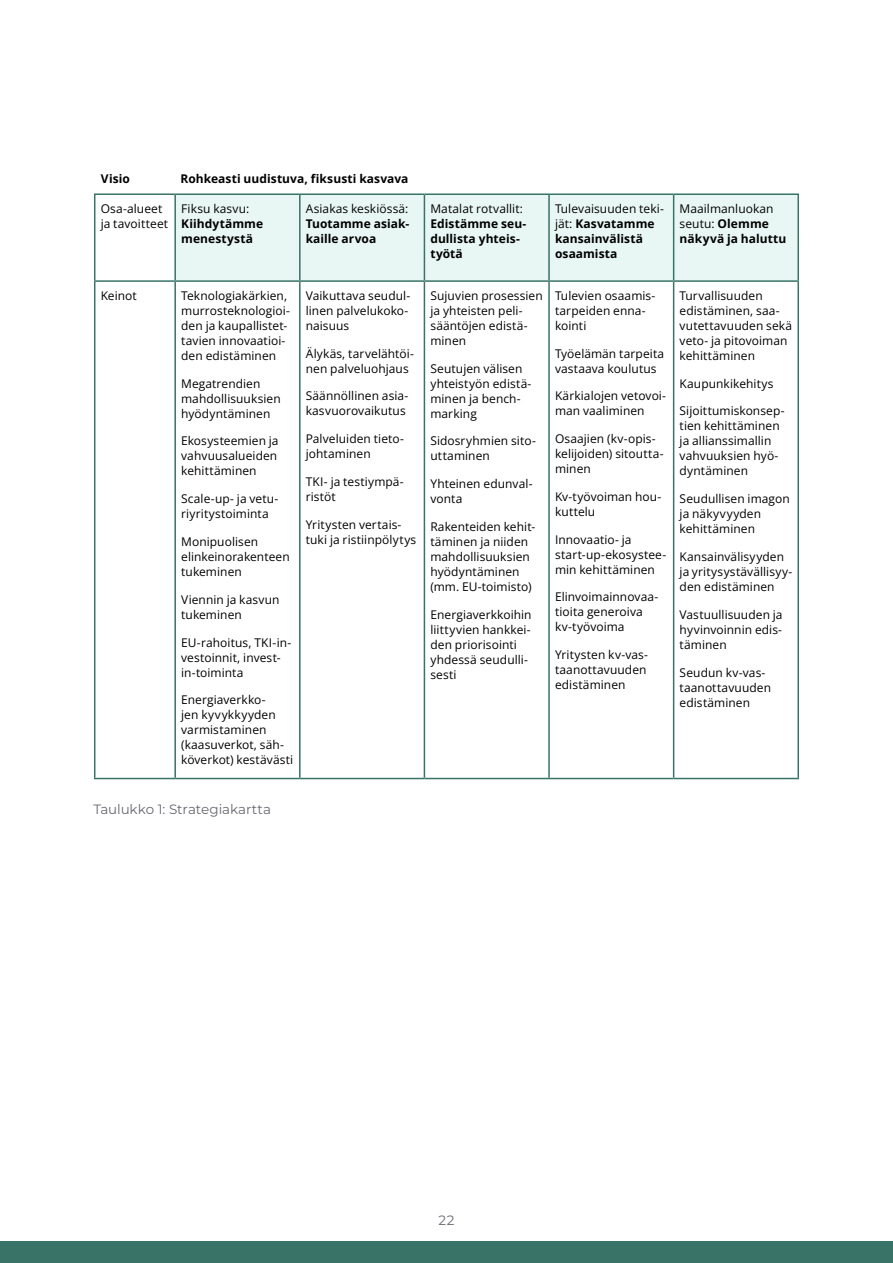
<style>
.page{position:relative;width:893px;height:1263px;background:#fff}
.page>*{position:absolute;margin:0;border:0;box-sizing:border-box;transform-origin:0 0}
.Kuvateksti_P{font:13.5px "Montserrat";letter-spacing:-.01em;color:#686872}
.Taulukko_P{font:12px/15px "Open Sans";letter-spacing:.005em;color:#000}
.Taulukko_P-2{font:700 12px/15px "Open Sans";letter-spacing:.005em;color:#000}
.s1{font-weight:400}
</style>
<div class="page">
<div style="left:176px;top:195px;width:621px;height:85px;background:#e8f7f3"></div>
<hr style="left:94px;top:193px;width:81px;height:2px;background:#397368">
<hr style="left:94px;top:195px;width:1px;height:85px;background:#397368">
<hr style="left:175px;top:193px;width:125px;height:2px;background:#397368">
<hr style="left:174px;top:195px;width:2px;height:85px;background:#397368">
<hr style="left:300px;top:193px;width:124px;height:2px;background:#397368">
<hr style="left:299px;top:195px;width:2px;height:85px;background:#397368">
<hr style="left:424px;top:193px;width:125px;height:2px;background:#397368">
<hr style="left:424px;top:195px;width:1px;height:85px;background:#397368">
<hr style="left:549px;top:193px;width:125px;height:2px;background:#397368">
<hr style="left:548px;top:195px;width:2px;height:85px;background:#397368">
<hr style="left:674px;top:193px;width:125px;height:2px;background:#397368">
<hr style="left:673px;top:195px;width:1px;height:85px;background:#397368">
<hr style="left:797px;top:195px;width:2px;height:85px;background:#397368">
<hr style="left:94px;top:280px;width:81px;height:2px;background:#397368">
<hr style="left:94px;top:282px;width:1px;height:496px;background:#397368">
<hr style="left:175px;top:280px;width:125px;height:2px;background:#397368">
<hr style="left:174px;top:282px;width:2px;height:496px;background:#397368">
<hr style="left:300px;top:280px;width:124px;height:2px;background:#397368">
<hr style="left:299px;top:282px;width:2px;height:496px;background:#397368">
<hr style="left:424px;top:280px;width:125px;height:2px;background:#397368">
<hr style="left:424px;top:282px;width:1px;height:496px;background:#397368">
<hr style="left:549px;top:280px;width:125px;height:2px;background:#397368">
<hr style="left:548px;top:282px;width:2px;height:496px;background:#397368">
<hr style="left:674px;top:280px;width:125px;height:2px;background:#397368">
<hr style="left:673px;top:282px;width:1px;height:496px;background:#397368">
<hr style="left:797px;top:282px;width:2px;height:496px;background:#397368">
<hr style="left:94px;top:778px;width:81px;height:1px;background:#397368">
<hr style="left:175px;top:778px;width:125px;height:1px;background:#397368">
<hr style="left:300px;top:778px;width:124px;height:1px;background:#397368">
<hr style="left:424px;top:778px;width:125px;height:1px;background:#397368">
<hr style="left:549px;top:778px;width:125px;height:1px;background:#397368">
<hr style="left:674px;top:778px;width:125px;height:1px;background:#397368">
<div style="left:0;top:1242px;width:893px;height:21px;background:#397368"></div>
<p class="Taulukko_P-2" style="left:101px;top:171px;width:31px">Visio</p>
<p class="Taulukko_P-2" style="left:180px;top:171px;width:230px">Rohkeasti uudistuva, fiksusti kasvava</p>
<p class="Taulukko_P" style="left:101px;top:201px;width:69px">Osa-alueet ja tavoitteet</p>
<p class="Taulukko_P-2" style="left:181px;top:201px;width:83px"><span class="s1">Fiksu kasvu:<br></span>Kiihdytämme menestystä</p>
<p class="Taulukko_P-2" style="left:306px;top:201px;width:105px;text-align:justify"><span class="s1">Asiakas keskiössä:<br></span>Tuotamme asiak&shy;kaille arvoa</p>
<p class="Taulukko_P-2" style="left:430px;top:201px;width:98px"><span class="s1">Matalat rotvallit:<br></span>Edistämme seu&shy;dullista yhteis&shy;työtä</p>
<p class="Taulukko_P-2" style="left:555px;top:201px;width:111px"><span class="s1">Tulevaisuuden teki&shy;jät:</span> Kasvatamme kansainvälistä osaamista</p>
<p class="Taulukko_P-2" style="left:680px;top:201px;width:108px"><span class="s1">Maailmanluokan seutu:</span> Olemme näkyvä ja haluttu</p>
<p class="Taulukko_P" style="left:101px;top:288px;width:38px">Keinot</p>
<p class="Taulukko_P" style="left:181px;top:288px;width:110px">Teknologiakärkien, murrosteknologioi&shy;den ja kaupallistet&shy;tavien innovaatioi&shy;den edistäminen</p>
<p class="Taulukko_P" style="left:181px;top:375px;width:101px">Megatrendien mahdollisuuksien hyödyntäminen</p>
<p class="Taulukko_P" style="left:181px;top:433px;width:99px;text-align:justify">Ekosysteemien ja vahvuusalueiden kehittäminen</p>
<p class="Taulukko_P" style="left:181px;top:491px;width:99px">Scale-up- ja vetu&shy;riyritystoiminta</p>
<p class="Taulukko_P" style="left:181px;top:534px;width:110px">Monipuolisen elinkeinorakenteen tukeminen</p>
<p class="Taulukko_P" style="left:181px;top:592px;width:100px">Viennin ja kasvun tukeminen</p>
<p class="Taulukko_P" style="left:181px;top:634px;width:112px">EU-rahoitus, TKI-in&shy;vestoinnit, invest&shy;in-toiminta</p>
<p class="Taulukko_P" style="left:181px;top:692px;width:114px">Energiaverkko-<br>jen kyvykkyyden varmistaminen (kaasuverkot, säh&shy;köverkot) kestävästi</p>
<p class="Taulukko_P" style="left:306px;top:288px;width:106px">Vaikuttava seudul&shy;linen palvelukoko&shy;naisuus</p>
<p class="Taulukko_P" style="left:306px;top:345px;width:110px">Älykäs, tarvelähtöi&shy;nen palveluohjaus</p>
<p class="Taulukko_P" style="left:306px;top:388px;width:104px">Säännöllinen asia&shy;kasvuorovaikutus</p>
<p class="Taulukko_P" style="left:306px;top:431px;width:100px">Palveluiden tieto&shy;johtaminen</p>
<p class="Taulukko_P" style="left:306px;top:474px;width:99px">TKI- ja testiympä&shy;ristöt</p>
<p class="Taulukko_P" style="left:306px;top:517px;width:112px">Yritysten vertais&shy;tuki ja ristiinpölytys</p>
<p class="Taulukko_P" style="left:555px;top:288px;width:102px">Tulevien osaamis&shy;tarpeiden enna&shy;kointi</p>
<p class="Taulukko_P" style="left:555px;top:345px;width:111px">Työelämän tarpeita vastaava koulutus</p>
<p class="Taulukko_P" style="left:555px;top:388px;width:113px">Kärkialojen vetovoi&shy;man vaaliminen</p>
<p class="Taulukko_P" style="left:555px;top:431px;width:110px">Osaajien (kv-opis&shy;kelijoiden) sitoutta&shy;minen</p>
<p class="Taulukko_P" style="left:555px;top:489px;width:108px">Kv-työvoiman hou&shy;kuttelu</p>
<p class="Taulukko_P" style="left:555px;top:532px;width:113px">Innovaatio- ja start-up-ekosystee&shy;min kehittäminen</p>
<p class="Taulukko_P" style="left:555px;top:589px;width:105px">Elinvoimainnovaa&shy;tioita generoiva kv-työvoima</p>
<p class="Taulukko_P" style="left:555px;top:647px;width:94px">Yritysten kv-vas&shy;taanottavuuden edistäminen</p>
<p class="Taulukko_P" style="left:680px;top:288px;width:114px">Turvallisuuden edistäminen, saa&shy;vutettavuuden sekä veto- ja pitovoiman kehittäminen</p>
<p class="Taulukko_P" style="left:680px;top:375px;width:95px">Kaupunkikehitys</p>
<p class="Taulukko_P" style="left:680px;top:403px;width:107px">Sijoittumiskonsep&shy;tien kehittäminen ja allianssimallin vahvuuksien hyö&shy;dyntäminen</p>
<p class="Taulukko_P" style="left:680px;top:491px;width:112px">Seudullisen imagon ja näkyvyyden kehittäminen</p>
<p class="Taulukko_P" style="left:680px;top:549px;width:114px">Kansainvälisyyden ja yritysystävällisyy&shy;den edistäminen</p>
<p class="Taulukko_P" style="left:680px;top:607px;width:104px;text-align:justify">Vastuullisuuden ja hyvinvoinnin edis&shy;täminen</p>
<p class="Taulukko_P" style="left:680px;top:664px;width:93px">Seudun kv-vas&shy;taanottavuuden edistäminen</p>
<p class="Taulukko_P" style="left:430px;top:288px;width:114px">Sujuvien prosessien ja yhteisten peli&shy;sääntöjen edistä&shy;minen</p>
<p class="Taulukko_P" style="left:430px;top:360px;width:103px">Seutujen välisen yhteistyön edistä&shy;minen ja bench&shy;marking</p>
<p class="Taulukko_P" style="left:430px;top:433px;width:107px">Sidosryhmien sito&shy;uttaminen</p>
<p class="Taulukko_P" style="left:430px;top:476px;width:104px">Yhteinen edunval&shy;vonta</p>
<p class="Taulukko_P" style="left:430px;top:519px;width:106px">Rakenteiden kehit&shy;täminen ja niiden mahdollisuuksien hyödyntäminen (mm. EU-toimisto)</p>
<p class="Taulukko_P" style="left:430px;top:607px;width:103px">Energiaverkkoihin liittyvien hankkei&shy;den priorisointi yhdessä seudulli&shy;sesti</p>
<p class="Kuvateksti_P" style="left:94px;top:800px;width:179px">Taulukko 1: Strategiakartta</p>
<p class="Kuvateksti_P" style="left:439px;top:1211px;width:17px">22</p>
</div>
